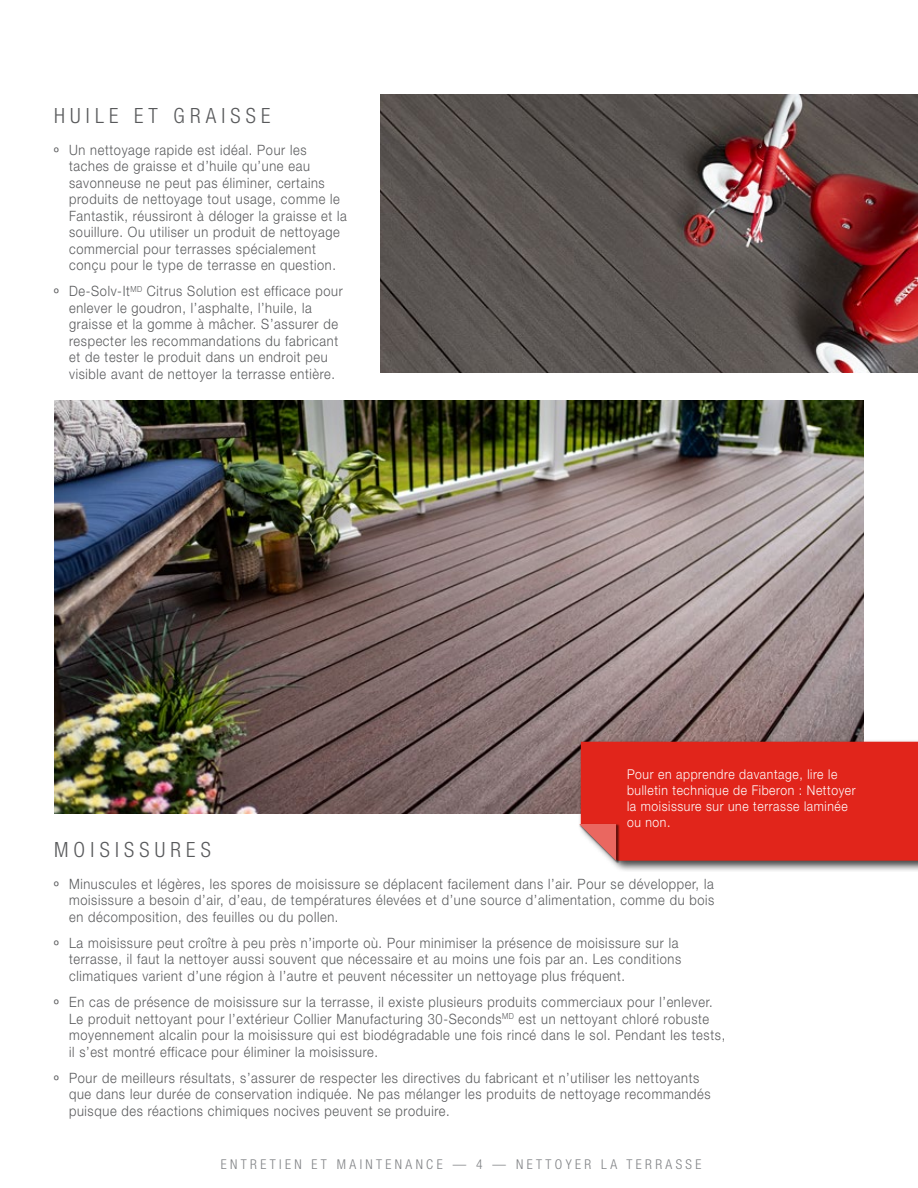
<style>
.page{position:relative;width:918px;height:1188px;background:#fff}
.page>*{position:absolute;margin:0;border:0;box-sizing:border-box;transform-origin:0 0}
.t1{font:300 condensed 21px "Helvetica Neue LT Std";letter-spacing:.25em;color:#58595b}
.t2{font:300 14.25px/16.5px "Helvetica Neue LT Std";letter-spacing:.05em;color:#58595b;scale:.9 1}
.t3{font:300 13.5px/15.8px "Helvetica Neue LT Std";letter-spacing:.05em;color:#fff;scale:.9 1}
.t4{font:300 condensed 13.5px "Helvetica Neue LT Std";letter-spacing:.25em;color:#808285}
.s1{font-weight:400;font-size:15px}
</style>
<div class="page">
<img style="left:380px;top:94px;width:538px;height:278px">
<img style="left:54px;top:401px;width:810px;height:412px">
<div style="left:578px;top:739px;width:340px;height:133px;background:#000;opacity:.75"></div>
<div style="left:579px;top:824px;width:40px;height:40px;background:#000;opacity:.56"></div>
<div style="left:579px;top:742px;width:339px;height:119px;background:#e1251b"></div>
<h1 class="t1" style="left:54px;top:103px;width:218px">HUILE ET GRAISSE</h1>
<p class="t2" style="left:69px;top:141px;width:310px;text-indent:-15px"><span class="s1">º</span> Un nettoyage rapide est idéal. Pour les taches de graisse et d’huile qu’une eau savonneuse ne peut pas éliminer, certains produits de nettoyage tout usage, comme le Fantastik, réussiront à déloger la graisse et la souillure. Ou utiliser un produit de nettoyage commercial pour terrasses spécialement conçu pour le type de terrasse en question.</p>
<p class="t2" style="left:69px;top:283px;width:306px;text-indent:-15px"><span class="s1">º</span> De-Solv-It<sup>MD</sup> Citrus Solution est efficace pour enlever le goudron, l’asphalte, l’huile, la graisse et la gomme à mâcher. S’assurer de respecter les recommandations du fabricant et de tester le produit dans un endroit peu visible avant de nettoyer la terrasse entière.</p>
<p class="t3" style="left:627px;top:766px;width:256px">Pour en apprendre davantage, lire le bulletin technique de Fiberon : Nettoyer la moisissure sur une terrasse laminée ou non.</p>
<h1 class="t1" style="left:54px;top:837px;width:158px">MOISISSURES</h1>
<p class="t2" style="left:69px;top:875px;width:719px;text-align:justify;text-indent:-15px"><span class="s1">º</span> Minuscules et légères, les spores de moisissure se déplacent facilement dans l’air. Pour se développer, la moisissure a besoin d’air, d’eau, de températures élevées et d’une source d’alimentation, comme du bois en décomposition, des feuilles ou du pollen.</p>
<p class="t2" style="left:69px;top:934px;width:682px;text-indent:-15px"><span class="s1">º</span> La moisissure peut croître à peu près n’importe où. Pour minimiser la présence de moisissure sur la terrasse, il faut la nettoyer aussi souvent que nécessaire et au moins une fois par an. Les conditions climatiques varient d’une région à l’autre et peuvent nécessiter un nettoyage plus fréquent.</p>
<p class="t2" style="left:69px;top:993px;width:731px;text-indent:-15px"><span class="s1">º</span> En cas de présence de moisissure sur la terrasse, il existe plusieurs produits commerciaux pour l’enlever.<br>Le produit nettoyant pour l’extérieur Collier Manufacturing 30-Seconds<sup>MD</sup> est un nettoyant chloré robuste moyennement alcalin pour la moisissure qui est biodégradable une fois rincé dans le sol. Pendant les tests, il s’est montré efficace pour éliminer la moisissure.</p>
<p class="t2" style="left:69px;top:1069px;width:714px;text-indent:-15px"><span class="s1">º</span> Pour de meilleurs résultats, s’assurer de respecter les directives du fabricant et n’utiliser les nettoyants que dans leur durée de conservation indiquée. Ne pas mélanger les produits de nettoyage recommandés puisque des réactions chimiques nocives peuvent se produire.</p>
<p class="t4" style="left:221px;top:1156px;width:482px">ENTRETIEN ET MAINTENANCE — 4 — NETTOYER LA TERRASSE</p>
</div>
